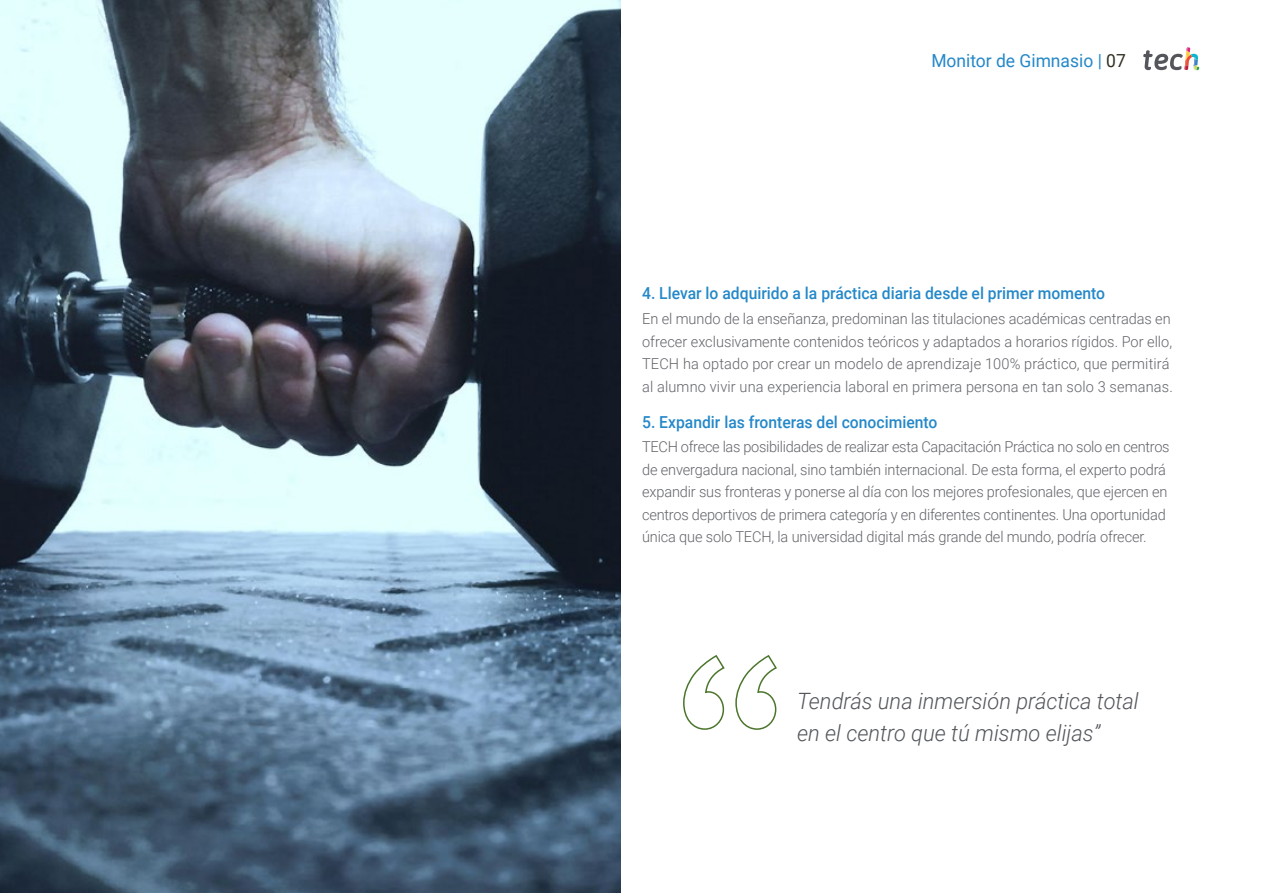
<style>
.page{position:relative;width:1263px;height:893px;background:#fff}
.page>*{position:absolute;margin:0;border:0;box-sizing:border-box;transform-origin:0 0}
.t1{font:italic 300 22.5px/31.5px "Roboto";color:#52555b}
.t2{font:18px "Roboto";color:#2488c9}
.t3{font:500 16.5px "Roboto";color:#2488c9;scale:.95 1}
.t4{font:300 15px/22.5px "Roboto";letter-spacing:-.01em;color:#61646a}
.s1{color:#312e20}
</style>
<div class="page">
<img style="left:0;top:0;width:621px;height:893px">
<svg style="left:683px;top:655px;width:94px;height:75px"></svg>
<svg style="left:1143px;top:47px;width:56px;height:24px"></svg>
<p class="t2" style="left:931px;top:48px;width:196px">Monitor de Gimnasio | <span class="s1">07</span></p>
<p class="t3" style="left:642px;top:282px;width:489px">4. Llevar lo adquirido a la práctica diaria desde el primer momento</p>
<p class="t4" style="left:642px;top:307px;width:532px">En el mundo de la enseñanza, predominan las titulaciones académicas centradas en ofrecer exclusivamente contenidos teóricos y adaptados a horarios rígidos. Por ello, TECH ha optado por crear un modelo de aprendizaje 100% práctico, que permitirá al alumno vivir una experiencia laboral en primera persona en tan solo 3 semanas.</p>
<p class="t3" style="left:642px;top:410px;width:312px">5. Expandir las fronteras del conocimiento</p>
<p class="t4" style="left:642px;top:435px;width:529px">TECH ofrece las posibilidades de realizar esta Capacitación Práctica no solo en centros de envergadura nacional, sino también internacional. De esta forma, el experto podrá expandir sus fronteras y ponerse al día con los mejores profesionales, que ejercen en centros deportivos de primera categoría y en diferentes continentes. Una oportunidad única que solo TECH, la universidad digital más grande del mundo, podría ofrecer.</p>
<h1 class="t1" style="left:797px;top:685px;width:343px">Tendrás una inmersión práctica total en el centro que tú mismo elijas”</h1>
</div>
